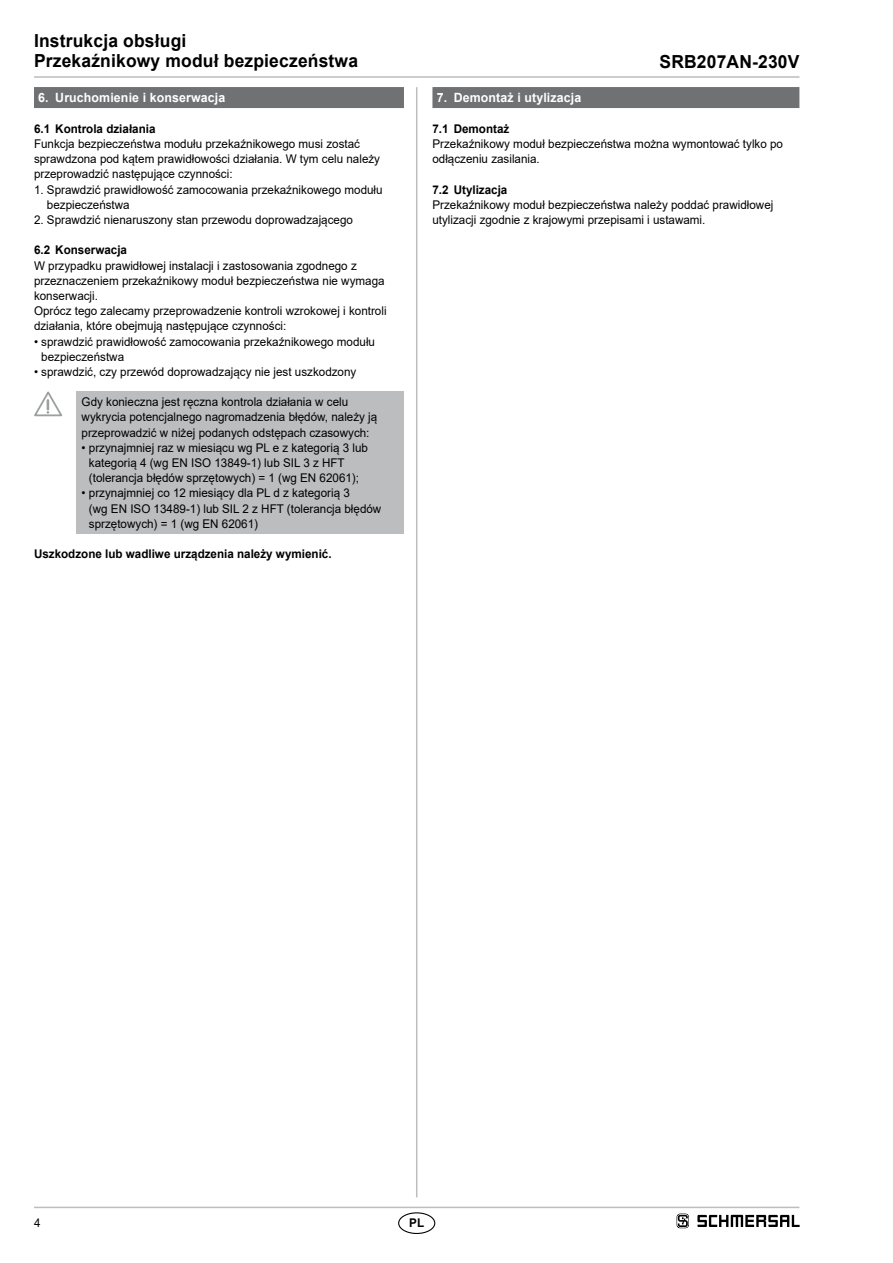
<style>
.page{position:relative;width:893px;height:1263px;background:#fff}
.page>*{position:absolute;margin:0;border:0;box-sizing:border-box;transform-origin:0 0}
.t1{font:700 18px/20.2px "Arial";letter-spacing:.01em;color:#000}
.t2{font:700 12.75px "Arial";letter-spacing:.01em;color:#fff}
.t3{font:12px/15.1px "Arial";color:#000}
.t4{font:700 12px "Arial";color:#000}
</style>
<div class="page">
<hr style="left:34px;top:1207px;width:765px;height:1px;background:#bbbdbe">
<hr style="left:34px;top:76px;width:765px;height:2px;background:#bbbdbe">
<hr style="left:416px;top:87px;width:1px;height:1110px;background:#bbbdbe">
<div style="left:398px;top:1212px;width:37px;height:22px;border:1px solid #000;border-radius:50%"></div>
<div style="left:432px;top:87px;width:367px;height:21px;background:#707172"></div>
<div style="left:34px;top:87px;width:370px;height:21px;background:#707172"></div>
<div style="left:77px;top:391px;width:327px;height:143px;background:#bbbdbe"></div>
<svg style="left:34px;top:391px;width:28px;height:25px"></svg>
<svg style="left:677px;top:1213px;width:12px;height:15px"></svg>
<svg style="left:697px;top:1215px;width:102px;height:12px"></svg>
<h1 class="t1" style="left:34px;top:31px;width:326px">Instrukcja obsługi<br>Przekaźnikowy moduł bezpieczeństwa</h1>
<p class="t2" style="left:38px;top:89px;width:189px">6. Uruchomienie i konserwacja</p>
<p class="t4" style="left:34px;top:120px;width:123px">6.1 Kontrola działania</p>
<p class="t3" style="left:34px;top:136px;width:348px">Funkcja bezpieczeństwa modułu przekaźnikowego musi zostać sprawdzona pod kątem prawidłowości działania. W tym celu należy przeprowadzić następujące czynności:</p>
<p class="t3" style="left:47px;top:182px;width:337px;text-indent:-13px">1. Sprawdzić prawidłowość zamocowania przekaźnikowego modułu bezpieczeństwa</p>
<p class="t3" style="left:34px;top:212px;width:320px">2. Sprawdzić nienaruszony stan przewodu doprowadzającego</p>
<p class="t4" style="left:34px;top:242px;width:95px">6.2 Konserwacja</p>
<p class="t3" style="left:34px;top:258px;width:354px">W przypadku prawidłowej instalacji i zastosowania zgodnego z przeznaczeniem przekaźnikowy moduł bezpieczeństwa nie wymaga konserwacji.<br>Oprócz tego zalecamy przeprowadzenie kontroli wzrokowej i kontroli działania, które obejmują następujące czynności:</p>
<p class="t3" style="left:41px;top:334px;width:335px;text-indent:-7px">• sprawdzić prawidłowość zamocowania przekaźnikowego modułu bezpieczeństwa</p>
<p class="t3" style="left:34px;top:364px;width:324px">• sprawdzić, czy przewód doprowadzający nie jest uszkodzony</p>
<p class="t3" style="left:82px;top:394px;width:297px">Gdy konieczna jest ręczna kontrola działania w celu wykrycia potencjalnego nagromadzenia błędów, należy ją przeprowadzić w niżej podanych odstępach czasowych:</p>
<p class="t3" style="left:89px;top:440px;width:281px;text-indent:-7px">• przynajmniej raz w miesiącu wg PL e z kategorią 3 lub kategorią 4 (wg EN ISO 13849-1) lub SIL 3 z HFT (tolerancja błędów sprzętowych) = 1 (wg EN 62061);</p>
<p class="t3" style="left:89px;top:486px;width:294px;text-indent:-7px">• przynajmniej co 12 miesiący dla PL d z kategorią 3<br>(wg EN ISO 13489-1) lub SIL 2 z HFT (tolerancja błędów sprzętowych) = 1 (wg EN 62061)</p>
<p class="t4" style="left:34px;top:546px;width:299px">Uszkodzone lub wadliwe urządzenia należy wymienić.</p>
<h1 class="t1" style="left:659px;top:52px;width:141px">SRB207AN-230V</h1>
<p class="t2" style="left:437px;top:89px;width:146px">7. Demontaż i utylizacja</p>
<p class="t4" style="left:432px;top:120px;width:78px">7.1 Demontaż</p>
<p class="t3" style="left:432px;top:136px;width:352px">Przekaźnikowy moduł bezpieczeństwa można wymontować tylko po odłączeniu zasilania.</p>
<p class="t4" style="left:432px;top:181px;width:76px">7.2 Utylizacja</p>
<p class="t3" style="left:432px;top:197px;width:342px">Przekaźnikowy moduł bezpieczeństwa należy poddać prawidłowej utylizacji zgodnie z krajowymi przepisami i ustawami.</p>
<p class="t3" style="left:34px;top:1215px;width:8px">4</p>
<p class="t4" style="left:409px;top:1214px;width:16px">PL</p>
</div>
